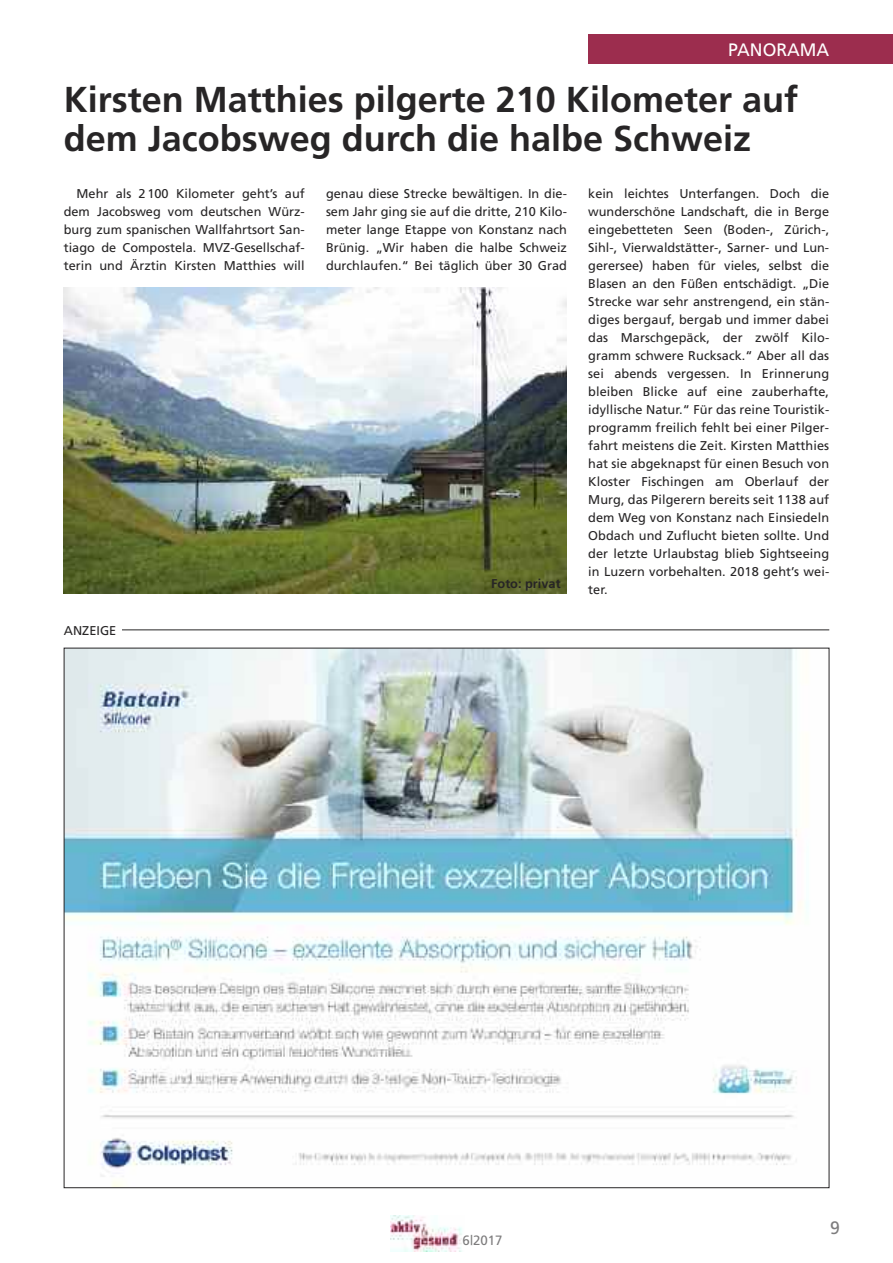
<style>
.page{position:relative;width:893px;height:1263px;background:#fff}
.page>*{position:absolute;margin:0;border:0;box-sizing:border-box;transform-origin:0 0}
.t1{font:700 36px/39px "Frutiger";color:#272526}
.t2{font:18px "Frutiger";color:#fff}
.t3{font:18px "Frutiger";color:#7d7c7d}
.t4{font:13.5px "Frutiger";color:#7d7c7d}
.t5{font:12.75px/18px "Frutiger";color:#272526;text-align:justify}
.t6{font:700 12.75px "Frutiger";color:#272526}
</style>
<div class="page">
<img style="left:66px;top:650px;width:742px;height:536px">
<hr style="left:122px;top:629px;width:707px;height:1px;background:#272526">
<div style="left:588px;top:34px;width:305px;height:30px;background:#9c2d4e"></div>
<img style="left:390px;top:1216px;width:72px;height:36px">
<img style="left:64px;top:287px;width:503px;height:306px">
<h2 class="t2" style="left:728px;top:42px;width:103px">PANORAMA</h2>
<h1 class="t1" style="left:64px;top:83px;width:736px">Kirsten Matthies pilgerte 210 Kilometer auf dem Jacobsweg durch die halbe Schweiz</h1>
<p class="t5" style="left:64px;top:186px;width:242px;text-indent:13px">Mehr als 2 100 Kilometer geht’s auf dem Jacobsweg vom deutschen Würz&shy;burg zum spanischen Wallfahrtsort San&shy;tiago de Compostela. MVZ-Gesellschaf&shy;terin und Ärztin Kirsten Matthies will</p>
<p class="t5" style="left:326px;top:186px;width:242px">genau diese Strecke bewältigen. In die&shy;sem Jahr ging sie auf die dritte, 210 Kilo&shy;meter lange Etappe von Konstanz nach Brünig. „Wir haben die halbe Schweiz durchlaufen.“ Bei täglich über 30 Grad</p>
<p class="t5" style="left:588px;top:186px;width:243px">kein leichtes Unterfangen. Doch die wunderschöne Landschaft, die in Berge eingebetteten Seen (Boden-, Zürich-, Sihl-, Vierwaldstätter-, Sarner- und Lun&shy;gerersee) haben für vieles, selbst die Blasen an den Füßen entschädigt. „Die Strecke war sehr anstrengend, ein stän&shy;diges bergauf, bergab und immer dabei das Marschgepäck, der zwölf Kilo&shy;gramm schwere Rucksack.“ Aber all das sei abends vergessen. In Erinnerung bleiben Blicke auf eine zauberhafte, idyllische Natur.“ Für das reine Touristik&shy;programm freilich fehlt bei einer Pilger&shy;fahrt meistens die Zeit. Kirsten Matthies hat sie abgeknapst für einen Besuch von Kloster Fischingen am Oberlauf der Murg, das Pilgerern bereits seit 1138 auf dem Weg von Konstanz nach Einsiedeln Obdach und Zuflucht bieten sollte. Und der letzte Urlaubstag blieb Sightseeing in Luzern vorbehalten. 2018 geht’s wei&shy;ter.</p>
<p class="t6" style="left:491px;top:578px;width:71px">Foto: privat</p>
<p class="t5" style="left:64px;top:622px;width:54px">ANZEIGE</p>
<p class="t4" style="left:463px;top:1235px;width:41px">6|2017</p>
<h2 class="t3" style="left:830px;top:1220px;width:11px">9</h2>
</div>
